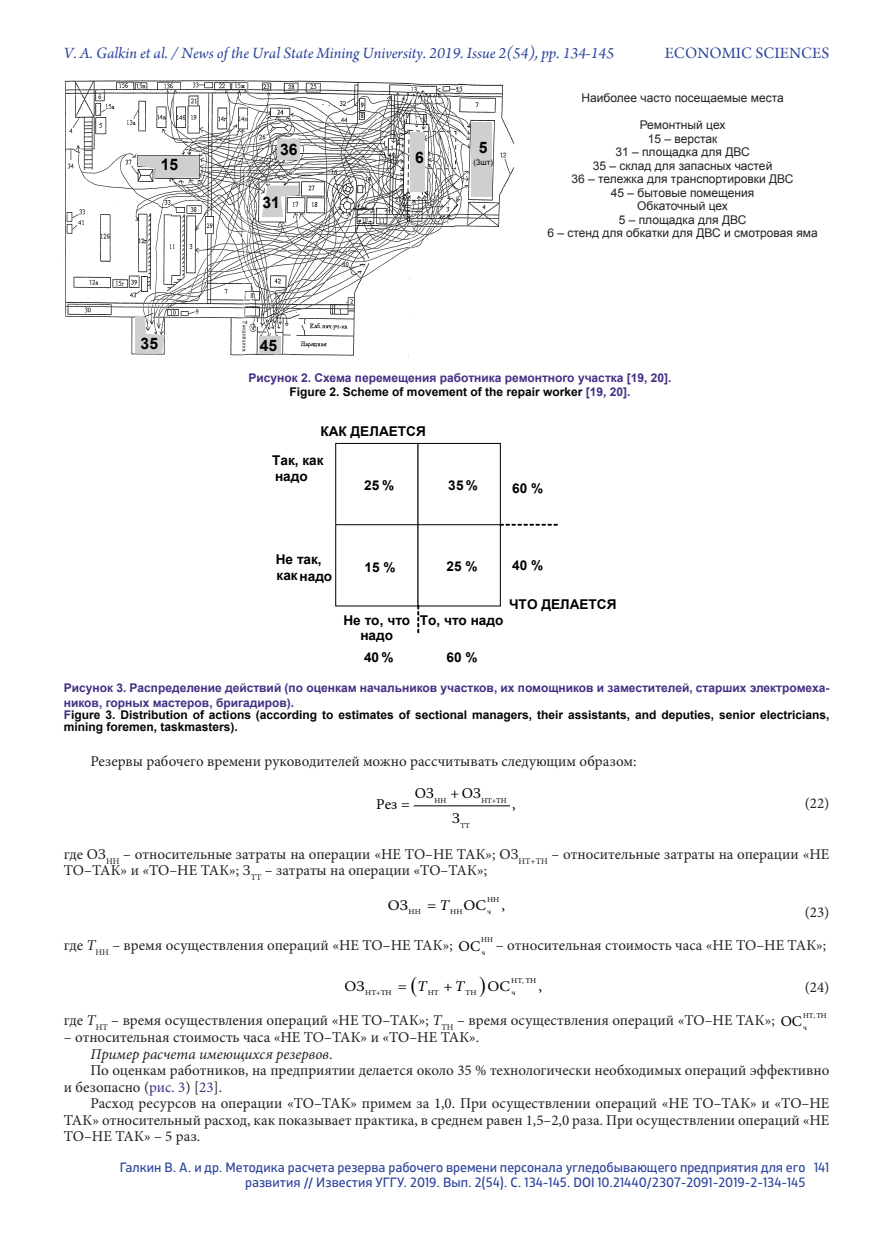
<style>
.page{position:relative;width:872px;height:1234px;background:#fff}
.page>*{position:absolute;margin:0;border:0;box-sizing:border-box;transform-origin:0 0}
.t1{font:italic 16.5px "Arno Pro";color:#2c449c}
.t2{font:16.5px "Arno Pro";color:#2c449c}
.t3{font:700 15.75px "Arial";letter-spacing:.005em;color:#000001}
.t4{font:15px/16.5px "Minion Pro";color:#231f20}
.t5{font:italic 15px "Minion Pro";color:#231f20}
.t6{font:15px "Minion Pro";color:#000001}
.t7{font:14.85px "Minion Pro";letter-spacing:.005em;color:#000001;scale:1.08 1}
.t8{font:14.85px "Minion Pro";letter-spacing:.005em;color:#000001;scale:1.07 1}
.t9{font:italic 14.85px "Minion Pro";color:#000001;scale:1.08 1}
.t10{font:13.5px/15px "XXII Centar";color:#2c449c}
.t11{font:700 13.5px/15.9px "Arial";color:#000001}
.t12{font:700 12px/14.4px "Arial";color:#452e83;text-align:center}
.t13{font:12px/13.5px "Arial";color:#231f20;text-align:center}
.t14{font:700 12px/12px "Arial";color:#030508}
.t15{font:7.95px "Arial";color:#000001}
.t16{font:7.65px "Minion Pro";letter-spacing:-.005em;color:#000001}
.t17{font:7.5px "Minion Pro";color:#000001;scale:1.08 1}
.t18{font:7.5px "Minion Pro";color:#000001;scale:1.07 1}
.t19{font:7.5px "Minion Pro";color:#000001}
.s1{color:#030508}
.s2{color:#452e83}
.s3{font-style:italic}
.s4{font-size:14.85px;color:#000001}
.s5{font-style:normal}
</style>
<div class="page">
<hr style="left:414px;top:805px;width:95px;height:1px;background:#000001">
<svg style="left:500px;top:524px;width:57px;height:1px"></svg>
<svg style="left:418px;top:605px;width:1px;height:27px"></svg>
<img style="left:65px;top:81px;width:450px;height:276px">
<svg style="left:138px;top:156px;width:61px;height:22px"></svg>
<div style="left:471px;top:122px;width:20px;height:75px;background:#ced0d0"></div>
<div style="left:410px;top:132px;width:15px;height:60px;background:#ced0d0"></div>
<div style="left:259px;top:336px;width:22px;height:17px;background:#ced0d0"></div>
<svg style="left:135px;top:315px;width:30px;height:38px"></svg>
<svg style="left:262px;top:185px;width:37px;height:32px"></svg>
<div style="left:278px;top:139px;width:22px;height:21px;background:#ced0d0"></div>
<p class="t1" style="left:64px;top:44px;width:552px">V. A. Galkin et al. / News of the Ural State Mining University. 2019. Issue 2(54), pp. 134-145</p>
<p class="t2" style="left:664px;top:44px;width:166px">ECONOMIC SCIENCES</p>
<p class="t3" style="left:161px;top:154px;width:19px">15</p>
<p class="t3" style="left:280px;top:138px;width:19px">36</p>
<p class="t3" style="left:262px;top:191px;width:19px">31</p>
<p class="t3" style="left:141px;top:333px;width:19px">35</p>
<p class="t3" style="left:260px;top:334px;width:19px">45</p>
<p class="t3" style="left:479px;top:137px;width:10px">5</p>
<p class="t3" style="left:415px;top:147px;width:10px">6</p>
<p class="t15" style="left:473px;top:156px;width:21px">(3шт)</p>
<p class="t13" style="left:581px;top:91px;width:204px">Наиболее часто посещаемые места</p>
<p class="t13" style="left:547px;top:118px;width:272px">Ремонтный цех<br>15 – верстак<br>31 – площадка для ДВС<br>35 – склад для запасных частей<br>36 – тележка для транспортировки ДВС<br>45 – бытовые помещения<br>Обкаточный цех<br>5 – площадка для ДВС<br>6 – стенд для обкатки для ДВС и смотровая яма</p>
<p class="t12" style="left:248px;top:370px;width:424px">Рисунок 2. Схема перемещения работника ремонтного участка [19, 20].<br><span class="s1">Figure 2. Scheme of movement of the repair worker</span> [19, 20].</p>
<p class="t11" style="left:320px;top:423px;width:107px">КАК ДЕЛАЕТСЯ</p>
<p class="t11" style="left:272px;top:452px;width:53px">Так, как надо</p>
<p class="t11" style="left:364px;top:477px;width:32px">25%</p>
<p class="t11" style="left:448px;top:478px;width:31px">35%</p>
<p class="t11" style="left:512px;top:480px;width:33px">60 %</p>
<p class="t11" style="left:276px;top:551px;width:58px;line-height:16.6px">Не так, как надо</p>
<p class="t11" style="left:365px;top:559px;width:33px">15 %</p>
<p class="t11" style="left:446px;top:558px;width:33px">25 %</p>
<p class="t11" style="left:512px;top:558px;width:33px">40 %</p>
<p class="t11" style="left:509px;top:596px;width:109px">ЧТО ДЕЛАЕТСЯ</p>
<p class="t11" style="left:360px;top:612px;width:144px;text-indent:-17px">Не то, что То, что надо надо</p>
<p class="t11" style="left:364px;top:649px;width:31px">40%</p>
<p class="t11" style="left:446px;top:649px;width:33px">60 %</p>
<p class="t12" style="left:64px;top:681px;width:767px;text-align:left">Рисунок 3. Распределение действий (по оценкам начальников участков, их помощников и заместителей, старших электромеха&shy;ников, горных мастеров, бригадиров).</p>
<p class="t14" style="left:64px;top:708px;width:767px"><span class="s2">F</span>igure 3. Distribution of actions (according to estimates of sectional managers, their assistants, and deputies, senior electricians, mining foremen, taskmasters).</p>
<p class="t4" style="left:91px;top:752px;width:547px">Резервы рабочего времени руководителей можно рассчитывать следующим образом:</p>
<p class="t16" style="left:434px;top:794px;width:13px">НН</p>
<p class="t16" style="left:481px;top:794px;width:27px">НТ+ТН</p>
<p class="t16" style="left:460px;top:819px;width:11px">ТТ</p>
<p class="t6" style="left:415px;top:783px;width:68px">ОЗ +ОЗ</p>
<p class="t4" style="left:804px;top:794px;width:26px">(22)</p>
<p class="t4" style="left:64px;top:845px;width:767px">где ОЗ<sub>НН</sub> – относительные затраты на операции «НЕ ТО–НЕ ТАК»; ОЗ<sub>НТ+ТН</sub> – относительные затраты на операции «НЕ<br>ТО–ТАК» и «ТО–НЕ ТАК»; З<sub>ТТ</sub> – затраты на операции «ТО–ТАК»;</p>
<p class="t18" style="left:487px;top:894px;width:13px">НН</p>
<p class="t8" style="left:388px;top:895px;width:20px">ОЗ</p>
<p class="t8" style="left:427px;top:895px;width:22px">=<span class="s3">Т</span></p>
<p class="t8" style="left:463px;top:895px;width:41px">ОС ,</p>
<p class="t18" style="left:408px;top:906px;width:13px">НН</p>
<p class="t18" style="left:450px;top:906px;width:13px">НН</p>
<p class="t18" style="left:487px;top:906px;width:5px">ч</p>
<p class="t4" style="left:804px;top:904px;width:26px">(23)</p>
<p class="t4" style="left:64px;top:937px;width:764px">где <span class="s3">Т</span><sub>НН</sub> – время осуществления операций «НЕ ТО–НЕ ТАК»; <span class="s4">ОС</span> <sub>ч</sub> – относительная стоимость часа «НЕ ТО–НЕ ТАК»;</p>
<p class="t6" style="left:376px;top:794px;width:35px">Рез =</p>
<p class="t6" style="left:512px;top:794px;width:5px">,</p>
<p class="t6" style="left:452px;top:808px;width:9px">З</p>
<p class="t19" style="left:481px;top:934px;width:13px">НН</p>
<p class="t17" style="left:511px;top:975px;width:25px">НТ, ТН</p>
<p class="t9" style="left:417px;top:975px;width:10px">Т</p>
<p class="t4" style="left:804px;top:979px;width:26px">(24)</p>
<p class="t4" style="left:64px;top:1012px;width:744px">где <span class="s3">Т</span><sub>НТ</sub> – время осуществления операций «НЕ ТО–ТАК»; <span class="s3">Т</span><sub>ТН</sub> – время осуществления операций «ТО–НЕ ТАК»; <span class="s4">ОС</span> <sub>ч</sub></p>
<p class="t7" style="left:344px;top:976px;width:20px">ОЗ</p>
<p class="t7" style="left:398px;top:976px;width:10px">=</p>
<p class="t7" style="left:443px;top:976px;width:21px">+<span class="s3">Т</span></p>
<p class="t7" style="left:487px;top:976px;width:22px">ОС</p>
<p class="t7" style="left:538px;top:976px;width:5px">,</p>
<p class="t17" style="left:365px;top:987px;width:26px">НТ+ТН</p>
<p class="t17" style="left:428px;top:987px;width:12px">НТ</p>
<p class="t17" style="left:465px;top:987px;width:12px">ТН</p>
<p class="t17" style="left:511px;top:987px;width:5px">ч</p>
<p class="t19" style="left:803px;top:1009px;width:25px">НТ, ТН</p>
<p class="t4" style="left:64px;top:1028px;width:417px">– относительная стоимость часа «НЕ ТО–ТАК» и «ТО–НЕ ТАК».</p>
<p class="t5" style="left:91px;top:1043px;width:243px">Пример расчета имеющихся резервов<span class="s5">.</span></p>
<p class="t4" style="left:91px;top:1061px;width:740px">По оценкам работников, на предприятии делается около 35 % технологически необходимых операций эффективно</p>
<p class="t4" style="left:64px;top:1078px;width:160px">и безопасно (<span class="s2">рис. 3</span>) [<span class="s2">23</span>].</p>
<p class="t4" style="left:91px;top:1094px;width:740px">Расход ресурсов на операции «ТО–ТАК» примем за 1,0. При осуществлении операций «НЕ ТО–ТАК» и «ТО–НЕ</p>
<p class="t4" style="left:64px;top:1111px;width:767px">ТАК» относительный расход, как показывает практика, в среднем равен 1,5–2,0 раза. При осуществлении операций «НЕ</p>
<p class="t4" style="left:64px;top:1127px;width:138px">ТО–НЕ ТАК» – 5 раз.</p>
<p class="t10" style="left:245px;top:1159px;width:586px;text-indent:-125px">Галкин В. А. и др. Методика расчета резерва рабочего времени персонала угледобывающего предприятия для его 141 развития // Известия УГГУ. 2019. Вып. 2(54). С. 134-145. DOI 10.21440/2307-2091-2019-2-134-145</p>
</div>
